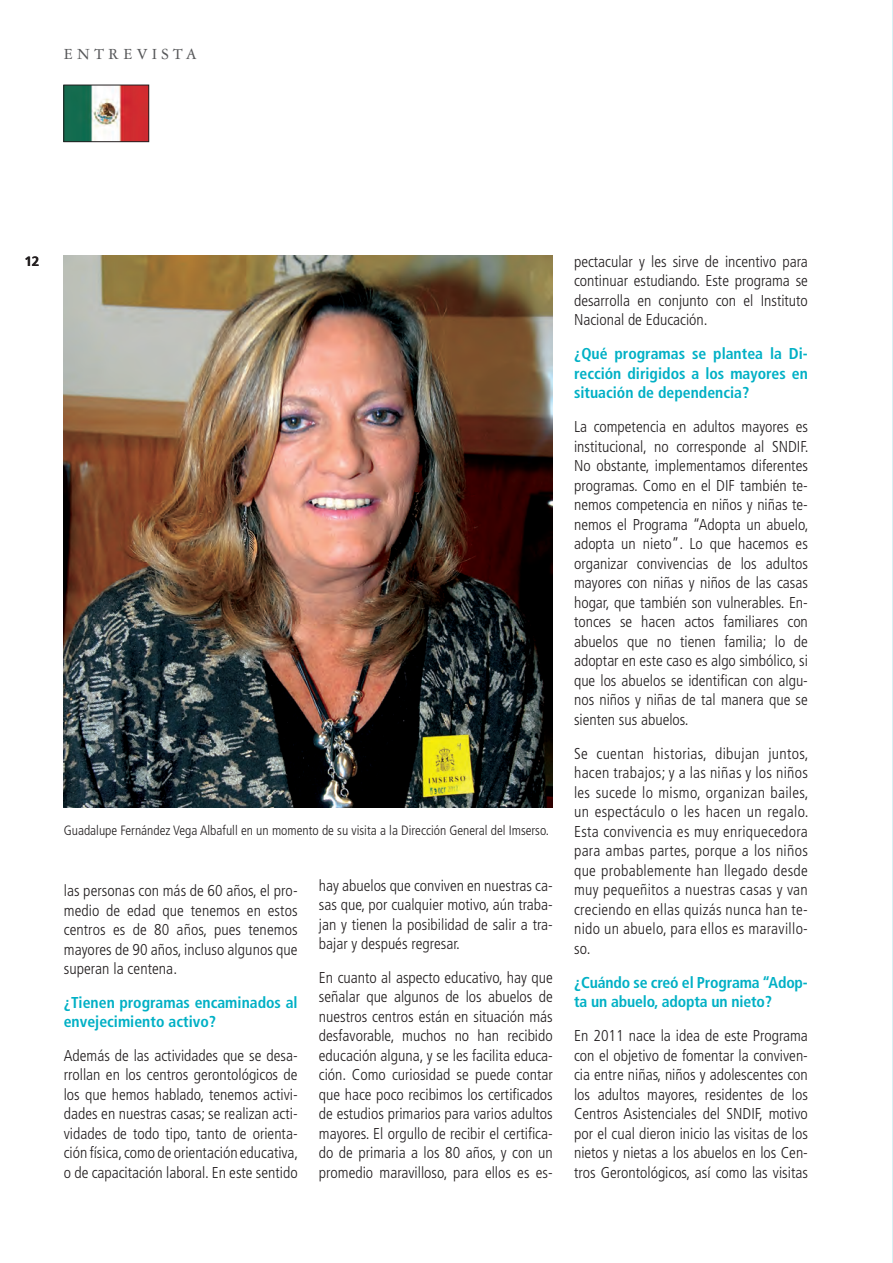
<style>
.page{position:relative;width:893px;height:1263px;background:#fff}
.page>*{position:absolute;margin:0;border:0;box-sizing:border-box;transform-origin:0 0}
.t1{font:16.5px "Garamond Three";letter-spacing:.25em;color:#57585a}
.ENTREVISTA_texto{font:300 condensed 15.75px/19.5px "Frutiger";color:#231f20;text-align:justify}
.ENTREVISTA_texto-2{font:700 condensed 15.75px/19.5px "Frutiger";color:#00b0c5}
.PIE_DE_FOTO{font:300 condensed 13.5px "Frutiger";color:#231f20}
.t2{font:700 13.5px "Frutiger";color:#231f20}
</style>
<div class="page">
<img style="left:66px;top:87px;width:81px;height:53px">
<div style="left:64px;top:85px;width:85px;height:57px;border:1px solid #231f20"></div>
<img style="left:64px;top:255px;width:489px;height:553px">
<p class="t1" style="left:64px;top:45px;width:135px">ENTREVISTA</p>
<p class="t2" style="left:24px;top:253px;width:17px">12</p>
<p class="PIE_DE_FOTO" style="left:64px;top:823px;width:487px">Guadalupe Fernández Vega Albafull en un momento de su visita a la Dirección General del Imserso.</p>
<p class="ENTREVISTA_texto" style="left:64px;top:881px;width:235px">las personas con más de 60 años, el pro&shy;medio de edad que tenemos en estos centros es de 80 años, pues tenemos mayores de 90 años, incluso algunos que superan la centena.</p>
<p class="ENTREVISTA_texto-2" style="left:64px;top:993px;width:235px">¿Tienen programas encaminados al envejecimiento activo?</p>
<p class="ENTREVISTA_texto" style="left:64px;top:1046px;width:236px">Además de las actividades que se desa&shy;rrollan en los centros gerontológicos de los que hemos hablado, tenemos activi&shy;dades en nuestras casas; se realizan acti&shy;vidades de todo tipo, tanto de orienta&shy;ción física, como de orientación educativa, o de capacitación laboral. En este sentido</p>
<p class="ENTREVISTA_texto" style="left:319px;top:876px;width:235px">hay abuelos que conviven en nuestras ca&shy;sas que, por cualquier motivo, aún traba&shy;jan y tienen la posibilidad de salir a tra&shy;bajar y después regresar.</p>
<p class="ENTREVISTA_texto" style="left:319px;top:968px;width:235px">En cuanto al aspecto educativo, hay que señalar que algunos de los abuelos de nuestros centros están en situación más desfavorable, muchos no han recibido educación alguna, y se les facilita educa&shy;ción. Como curiosidad se puede contar que hace poco recibimos los certificados de estudios primarios para varios adultos mayores. El orgullo de recibir el certifica&shy;do de primaria a los 80 años, y con un promedio maravilloso, para ellos es es-</p>
<p class="ENTREVISTA_texto" style="left:574px;top:252px;width:235px">pectacular y les sirve de incentivo para continuar estudiando. Este programa se desarrolla en conjunto con el Instituto Nacional de Educación.</p>
<p class="ENTREVISTA_texto-2" style="left:574px;top:344px;width:235px;text-align:justify">¿Qué programas se plantea la Di&shy;rección dirigidos a los mayores en situación de dependencia?</p>
<p class="ENTREVISTA_texto" style="left:574px;top:417px;width:236px">La competencia en adultos mayores es institucional, no corresponde al SNDIF.<br>No obstante, implementamos diferentes programas. Como en el DIF también te&shy;nemos competencia en niños y niñas te&shy;nemos el Programa “Adopta un abuelo, adopta un nieto”. Lo que hacemos es organizar convivencias de los adultos mayores con niñas y niños de las casas hogar, que también son vulnerables. En&shy;tonces se hacen actos familiares con abuelos que no tienen familia; lo de adoptar en este caso es algo simbólico, si que los abuelos se identifican con algu&shy;nos niños y niñas de tal manera que se sienten sus abuelos.</p>
<p class="ENTREVISTA_texto" style="left:574px;top:744px;width:236px">Se cuentan historias, dibujan juntos, hacen trabajos; y a las niñas y los niños les sucede lo mismo, organizan bailes, un espectáculo o les hacen un regalo.<br>Esta convivencia es muy enriquecedora para ambas partes, porque a los niños que probablemente han llegado desde muy pequeñitos a nuestras casas y van creciendo en ellas quizás nunca han te&shy;nido un abuelo, para ellos es maravillo&shy;so.</p>
<p class="ENTREVISTA_texto-2" style="left:574px;top:973px;width:235px">¿Cuándo se creó el Programa “Adop&shy;ta un abuelo, adopta un nieto?</p>
<p class="ENTREVISTA_texto" style="left:574px;top:1026px;width:235px">En 2011 nace la idea de este Programa con el objetivo de fomentar la conviven&shy;cia entre niñas, niños y adolescentes con los adultos mayores, residentes de los Centros Asistenciales del SNDIF, motivo por el cual dieron inicio las visitas de los nietos y nietas a los abuelos en los Cen&shy;tros Gerontológicos, así como las visitas</p>
</div>
